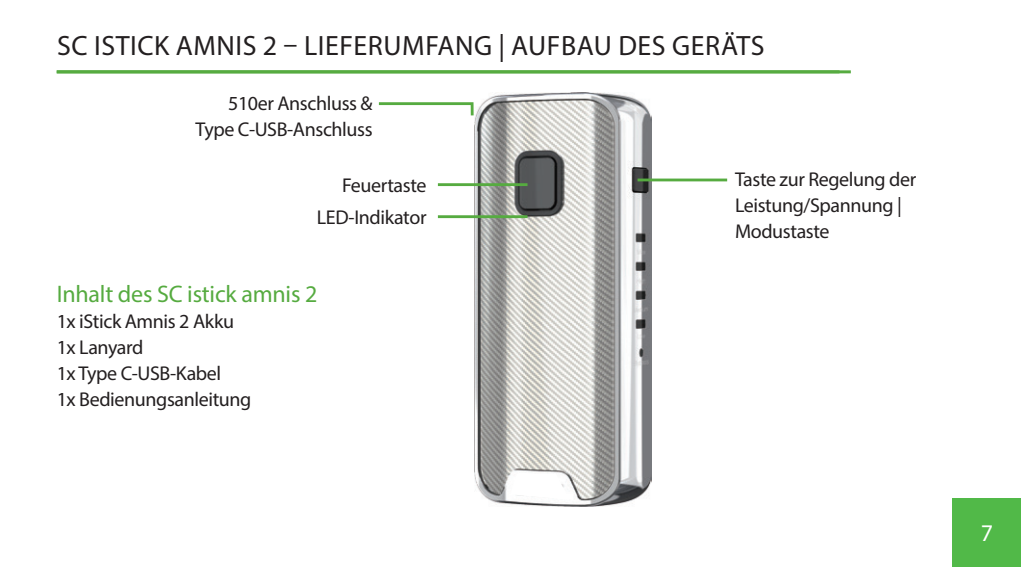
<style>
.page{position:relative;width:1021px;height:567px;background:#fff}
.page>*{position:absolute;margin:0;border:0;box-sizing:border-box;transform-origin:0 0}
.t1{font:28px "Myriad Pro";letter-spacing:.02em;color:#231f20}
.t2{font:24px "Myriad Pro";letter-spacing:-.01em;color:#56ab40}
.t3{font:24px "Myriad Pro";color:#fff}
.t4{font:20px/26px "Myriad Pro";letter-spacing:-.02em;color:#231f20}
</style>
<div class="page">
<img style="left:474px;top:93px;width:177px;height:413px">
<hr style="left:57px;top:70px;width:782px;height:3px;background:#56ab40">
<hr style="left:637px;top:179px;width:90px;height:2px;background:#56ab40">
<hr style="left:438px;top:183px;width:89px;height:3px;background:#56ab40">
<svg style="left:378px;top:101px;width:97px;height:17px"></svg>
<hr style="left:438px;top:215px;width:89px;height:3px;background:#56ab40">
<svg style="left:510px;top:472px;width:57px;height:29px"></svg>
<div style="left:952px;top:499px;width:68px;height:68px;background:#51b948"></div>
<h1 class="t1" style="left:57px;top:28px;width:709px">SC ISTICK AMNIS 2 – LIEFERUMFANG | AUFBAU DES GERÄTS</h1>
<p class="t4" style="left:195px;top:90px;width:178px;text-align:right">510er Anschluss &amp;<br>Type C-USB-Anschluss</p>
<p class="t4" style="left:342px;top:172px;width:86px">Feuertaste</p>
<p class="t4" style="left:317px;top:204px;width:111px">LED-Indikator</p>
<p class="t2" style="left:57px;top:279px;width:262px">Inhalt des SC istick amnis 2</p>
<p class="t4" style="left:57px;top:307px;width:196px">1x iStick Amnis 2 Akku<br>1x Lanyard<br>1x Type C-USB-Kabel<br>1x Bedienungsanleitung</p>
<p class="t4" style="left:735px;top:166px;width:183px">Taste zur Regelung der<br>Leistung/Spannung |<br>Modustaste</p>
<p class="t3" style="left:980px;top:518px;width:14px">7</p>
</div>
